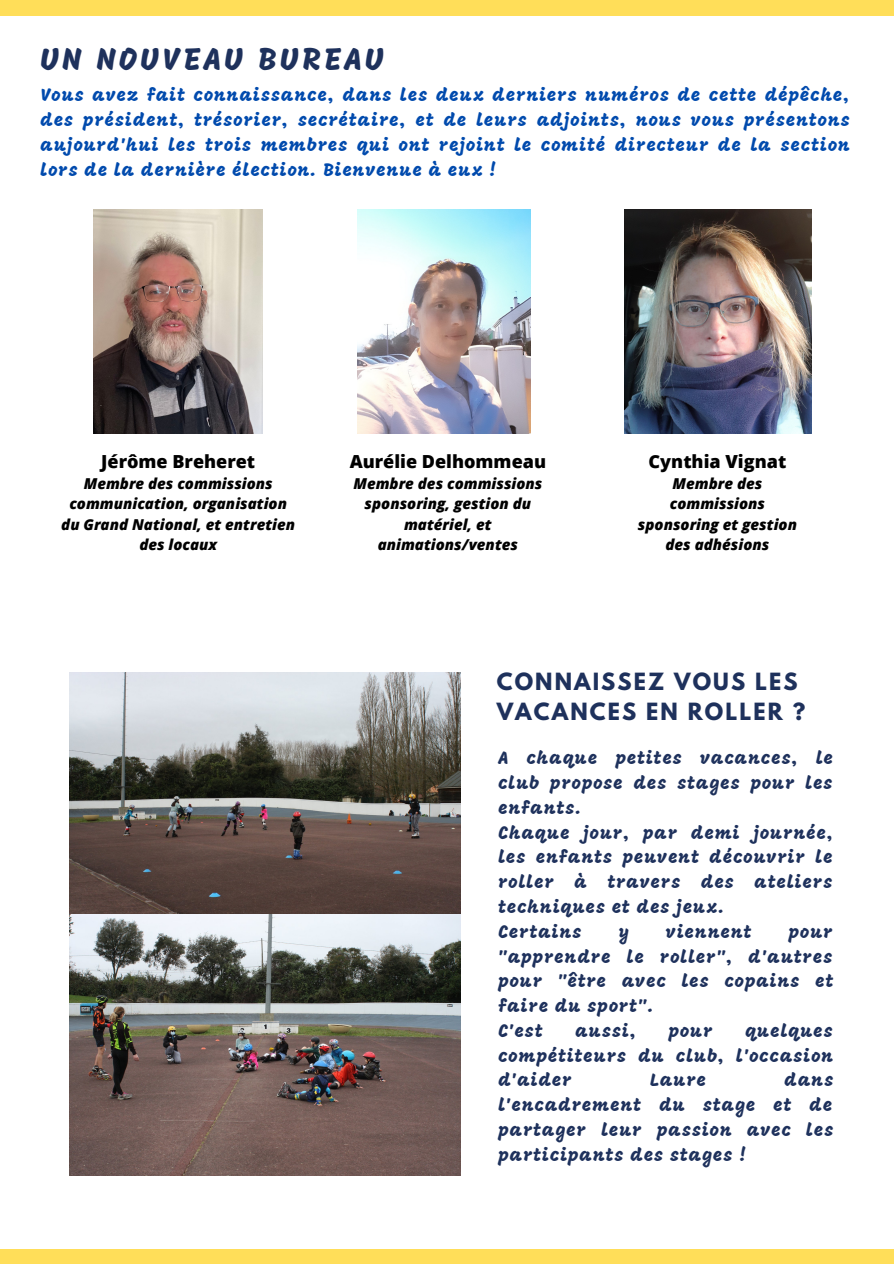
<style>
.page{position:relative;width:894px;height:1264px;background:#fff}
.page>*{position:absolute;margin:0;border:0;box-sizing:border-box;transform-origin:0 0}
.t1{font:31.5px "Mogra";letter-spacing:.1em;color:#1e315c}
.t2{font:700 21px/29.2px "League Spartan";letter-spacing:.1em;color:#1e315c}
.t3{font:18px/24.8px "Mogra";letter-spacing:.05em;color:#1e315c;text-align:justify}
.t4{font:18px/24.8px "Mogra";letter-spacing:.05em;color:#004aad;text-align:justify}
.t5{font:800 18px "Open Sans";color:#000}
.t6{font:italic 800 15px/20.2px "Open Sans";color:#000;text-align:center}
</style>
<div class="page">
<div style="left:0;top:0;width:893px;height:16px;background:#ffde59"></div>
<div style="left:0;top:1249px;width:893px;height:14px;background:#ffde59"></div>
<img style="left:624px;top:209px;width:187px;height:224px">
<img style="left:94px;top:209px;width:169px;height:224px">
<img style="left:69px;top:672px;width:391px;height:242px">
<img style="left:69px;top:914px;width:391px;height:261px">
<img style="left:357px;top:209px;width:173px;height:224px">
<p class="t1" style="left:40px;top:47px;width:345px">UN NOUVEAU BUREAU</p>
<p class="t4" style="left:40px;top:84px;width:810px">Vous avez fait connaissance, dans les deux derniers numéros de cette dépêche, des président, trésorier, secrétaire, et de leurs adjoints, nous vous présentons aujourd'hui les trois membres qui ont rejoint le comité directeur de la section lors de la dernière élection. Bienvenue à eux !</p>
<p class="t5" style="left:101px;top:448px;width:155px">Jérôme Breheret</p>
<p class="t6" style="left:61px;top:473px;width:235px">Membre des commissions communication, organisation du Grand National, et entretien des locaux</p>
<p class="t5" style="left:349px;top:448px;width:198px">Aurélie Delhommeau</p>
<p class="t6" style="left:353px;top:473px;width:190px">Membre des commissions sponsoring, gestion du matériel, et animations/ventes</p>
<p class="t5" style="left:648px;top:448px;width:139px">Cynthia Vignat</p>
<p class="t6" style="left:637px;top:473px;width:161px">Membre des commissions sponsoring et gestion des adhésions</p>
<p class="t2" style="left:496px;top:670px;width:310px">CONNAISSEZ VOUS LES<br>VACANCES EN ROLLER ?</p>
<p class="t3" style="left:498px;top:747px;width:336px">A chaque petites vacances, le club propose des stages pour les enfants.</p>
<p class="t3" style="left:498px;top:821px;width:336px">Chaque jour, par demi journée, les enfants peuvent découvrir le roller à travers des ateliers techniques et des jeux.</p>
<p class="t3" style="left:498px;top:920px;width:85px">Certains</p>
<p class="t3" style="left:618px;top:920px;width:12px">y</p>
<p class="t3" style="left:666px;top:920px;width:87px">viennent</p>
<p class="t3" style="left:498px;top:920px;width:336px;text-indent:290px">pour "apprendre le roller", d'autres pour "être avec les copains et faire du sport".</p>
<p class="t3" style="left:498px;top:1020px;width:46px">C'est</p>
<p class="t3" style="left:575px;top:1020px;width:62px">aussi,</p>
<p class="t3" style="left:668px;top:1020px;width:45px">pour</p>
<p class="t3" style="left:498px;top:1020px;width:336px;text-indent:247px">quelques compétiteurs du club, l'occasion d'aider</p>
<p class="t3" style="left:498px;top:1069px;width:336px;text-indent:286px">dans l'encadrement du stage et de partager leur passion avec les participants des stages !</p>
<p class="t3" style="left:650px;top:1069px;width:58px">Laure</p>
</div>
